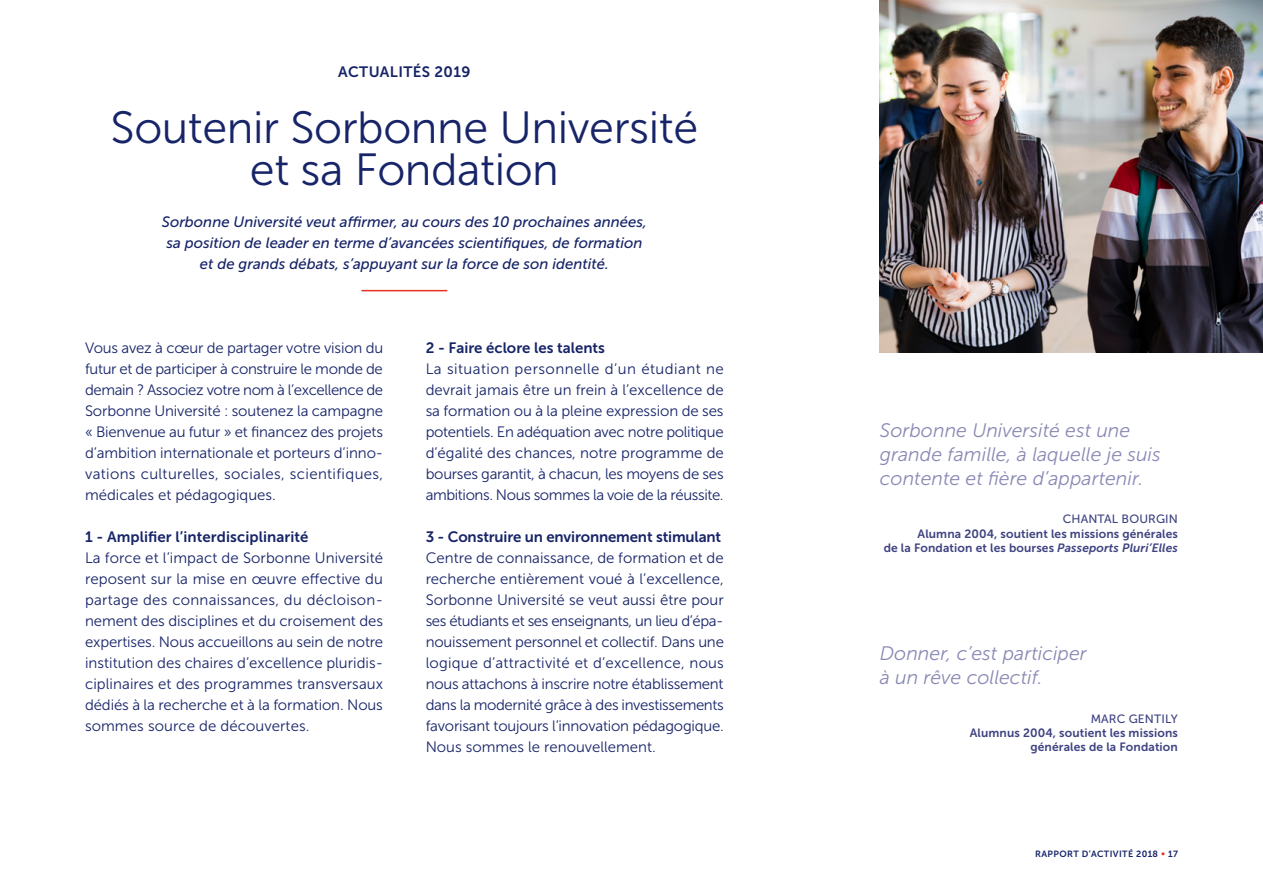
<style>
.page{position:relative;width:1263px;height:893px;background:#fff}
.page>*{position:absolute;margin:0;border:0;box-sizing:border-box;transform-origin:0 0}
.t1{font:45px/42px "Museo Sans 300";letter-spacing:-.01em;color:#172468;text-align:center}
.t2{font:italic 19.5px/24px "Museo Sans 300";color:#8989b5}
.t3{font:15px/21px "Museo Sans 300";color:#172468;text-align:justify}
.t4{font:italic 15px/21px "Museo Sans 500";color:#172468;text-align:center}
.t5{font:15px "Museo Sans 700";color:#172468}
.t6{font:15px "Museo Sans 700";letter-spacing:.025em;color:#172468}
.t7{font:12px/14.4px "Museo Sans 700";letter-spacing:.01em;color:#3e4280;text-align:right}
.t8{font:12px "Museo Sans 500";letter-spacing:.01em;color:#3e4280}
.t9{font:9px "Museo Sans 700";letter-spacing:.04em;color:#172468}
.s1{font-style:italic}
.s2{color:#e73027}
</style>
<div class="page">
<hr style="left:361px;top:290px;width:86px;height:1px;background:#e73027">
<img style="left:880px;top:0;width:383px;height:353px">
<p class="t6" style="left:338px;top:64px;width:134px">ACTUALITÉS 2019</p>
<h1 class="t1" style="left:111px;top:106px;width:589px">Soutenir Sorbonne Université et sa Fondation</h1>
<p class="t4" style="left:162px;top:211px;width:487px">Sorbonne Université veut affirmer, au cours des 10 prochaines années, sa position de leader en terme d’avancées scientifiques, de formation et de grands débats, s’appuyant sur la force de son identité.</p>
<p class="t3" style="left:85px;top:337px;width:300px">Vous avez à cœur de partager votre vision du futur et de participer à construire le monde de demain ? Associez votre nom à l’excellence de Sorbonne Université : soutenez la campagne « Bienvenue au futur » et financez des projets d’ambition internationale et porteurs d’inno&shy;vations culturelles, sociales, scientifiques, médicales et pédagogiques.</p>
<p class="t5" style="left:85px;top:528px;width:225px">1 - Amplifier l’interdisciplinarité</p>
<p class="t3" style="left:85px;top:547px;width:300px">La force et l’impact de Sorbonne Université reposent sur la mise en œuvre effective du partage des connaissances, du décloison&shy;nement des disciplines et du croisement des expertises. Nous accueillons au sein de notre institution des chaires d’excellence pluridis&shy;ciplinaires et des programmes transversaux dédiés à la recherche et à la formation. Nous sommes source de découvertes.</p>
<p class="t5" style="left:426px;top:339px;width:181px">2 - Faire éclore les talents</p>
<p class="t3" style="left:426px;top:358px;width:300px">La situation personnelle d’un étudiant ne devrait jamais être un frein à l’excellence de sa formation ou à la pleine expression de ses potentiels. En adéquation avec notre politique d’égalité des chances, notre programme de bourses garantit, à chacun, les moyens de ses ambitions. Nous sommes la voie de la réussite.</p>
<p class="t5" style="left:426px;top:528px;width:297px">3 - Construire un environnement stimulant</p>
<p class="t3" style="left:426px;top:547px;width:300px">Centre de connaissance, de formation et de recherche entièrement voué à l’excellence, Sorbonne Université se veut aussi être pour ses étudiants et ses enseignants, un lieu d’épa&shy;nouissement personnel et collectif. Dans une logique d’attractivité et d’excellence, nous nous attachons à inscrire notre établissement dans la modernité grâce à des investissements favorisant toujours l’innovation pédagogique.<br>Nous sommes le renouvellement.</p>
<h2 class="t2" style="left:880px;top:418px;width:282px">Sorbonne Université est une grande famille, à laquelle je suis contente et fière d’appartenir.</h2>
<p class="t8" style="left:1063px;top:513px;width:117px">CHANTAL BOURGIN</p>
<p class="t7" style="left:884px;top:526px;width:296px">Alumna 2004, soutient les missions générales<br>de la Fondation et les bourses <span class="s1">Passeports Pluri’Elles</span></p>
<h2 class="t2" style="left:880px;top:642px;width:208px">Donner, c’est participer à un rêve collectif.</h2>
<p class="t8" style="left:1091px;top:712px;width:89px">MARC GENTILY</p>
<p class="t7" style="left:970px;top:726px;width:210px">Alumnus 2004, soutient les missions générales de la Fondation</p>
<p class="t9" style="left:1035px;top:849px;width:144px">RAPPORT D’ACTIVITÉ 2018 <span class="s2">•</span> 17</p>
</div>
